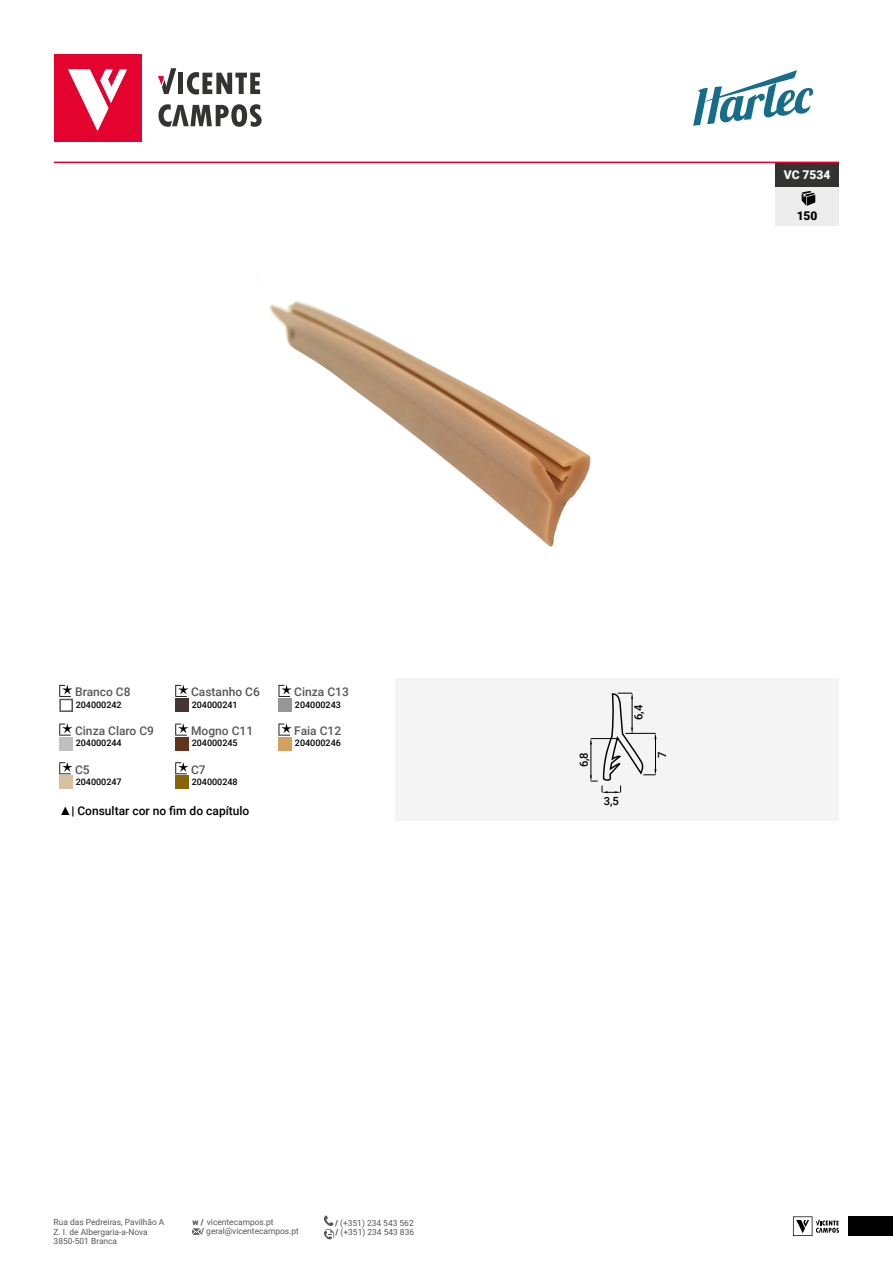
<style>
.page{position:relative;width:893px;height:1263px;background:#fff}
.page>*{position:absolute;margin:0;border:0;box-sizing:border-box;transform-origin:0 0}
.t1{font:500 12px "Roboto";color:#575756}
.t2{font:500 12px "Roboto";color:#000}
.t3{font:900 12px "Roboto";color:#fff}
.t4{font:900 12px "Roboto";color:#000}
.t5{font:500 11.25px "Roboto";color:#000}
.t6{font:500 9px "Roboto";color:#000}
.t7{font:8.4px/9.6px "Roboto";color:#575756}
.s1{font-family:"Times New Roman";font-weight:400}
.s2{font-weight:900}
</style>
<div class="page">
<div style="left:54px;top:54px;width:87px;height:87px;background:#e4032e"></div>
<svg style="left:68px;top:70px;width:59px;height:61px"></svg>
<div style="left:178px;top:73px;width:5px;height:21px;background:#333332"></div>
<svg style="left:187px;top:72px;width:73px;height:23px"></svg>
<svg style="left:158px;top:104px;width:104px;height:23px"></svg>
<svg style="left:158px;top:68px;width:18px;height:26px"></svg>
<svg style="left:693px;top:70px;width:120px;height:56px"></svg>
<svg style="left:793px;top:1216px;width:46px;height:20px"></svg>
<div style="left:849px;top:1216px;width:44px;height:20px;background:#000"></div>
<svg style="left:192px;top:1228px;width:9px;height:7px"></svg>
<svg style="left:324px;top:1215px;width:10px;height:24px"></svg>
<img style="left:269px;top:300px;width:322px;height:247px">
<hr style="left:54px;top:162px;width:785px;height:1px;background:#e4032e">
<div style="left:775px;top:187px;width:64px;height:38px;background:#ededed"></div>
<svg style="left:802px;top:191px;width:13px;height:15px"></svg>
<div style="left:395px;top:679px;width:444px;height:142px;background:#f4f4f4"></div>
<svg style="left:590px;top:693px;width:66px;height:100px"></svg>
<div style="left:775px;top:163px;width:64px;height:24px;background:#333332"></div>
<svg style="left:59px;top:685px;width:13px;height:12px"></svg>
<div style="left:59px;top:699px;width:14px;height:13px;background:#fff;border:2px solid #575756"></div>
<svg style="left:59px;top:723px;width:13px;height:12px"></svg>
<div style="left:59px;top:737px;width:14px;height:13px;background:#c0c0c0"></div>
<svg style="left:175px;top:762px;width:13px;height:12px"></svg>
<div style="left:175px;top:776px;width:14px;height:13px;background:#886308"></div>
<svg style="left:175px;top:685px;width:13px;height:12px"></svg>
<div style="left:175px;top:698px;width:14px;height:14px;background:#443434"></div>
<svg style="left:279px;top:685px;width:13px;height:12px"></svg>
<div style="left:279px;top:698px;width:13px;height:14px;background:#969696"></div>
<svg style="left:175px;top:723px;width:13px;height:12px"></svg>
<div style="left:175px;top:737px;width:14px;height:13px;background:#63331c"></div>
<svg style="left:279px;top:723px;width:13px;height:12px"></svg>
<div style="left:279px;top:737px;width:13px;height:13px;background:#d3a05f"></div>
<svg style="left:59px;top:762px;width:13px;height:12px"></svg>
<div style="left:59px;top:776px;width:14px;height:13px;background:#d8c09e"></div>
<h1 class="t3" style="left:784px;top:167px;width:48px">VC 7534</h1>
<h1 class="t4" style="left:797px;top:207px;width:22px">150</h1>
<h1 class="t1" style="left:75px;top:683px;width:57px">Branco C8</h1>
<p class="t6" style="left:76px;top:698px;width:48px">204000242</p>
<h1 class="t1" style="left:75px;top:722px;width:80px">Cinza Claro C9</h1>
<p class="t6" style="left:76px;top:737px;width:48px">204000244</p>
<h1 class="t1" style="left:191px;top:683px;width:70px">Castanho C6</h1>
<p class="t6" style="left:192px;top:698px;width:48px">204000241</p>
<h1 class="t1" style="left:191px;top:722px;width:64px">Mogno C11</h1>
<p class="t6" style="left:192px;top:737px;width:48px">204000245</p>
<h1 class="t1" style="left:191px;top:761px;width:16px">C7</h1>
<p class="t6" style="left:192px;top:776px;width:48px">204000248</p>
<h1 class="t2" style="left:60px;top:802px;width:191px"><span class="s1">▲</span><span class="s2">|</span> Consultar cor no fim do capítulo</h1>
<h1 class="t1" style="left:75px;top:761px;width:16px">C5</h1>
<p class="t6" style="left:76px;top:776px;width:48px">204000247</p>
<h1 class="t1" style="left:294px;top:683px;width:56px">Cinza C13</h1>
<p class="t6" style="left:295px;top:698px;width:48px">204000243</p>
<h1 class="t1" style="left:294px;top:722px;width:48px">Faia C12</h1>
<p class="t6" style="left:295px;top:737px;width:48px">204000246</p>
<p class="t7" style="left:54px;top:1217px;width:112px">Rua das Pedreiras, Pavilhão A</p>
<p class="t7" style="left:335px;top:1217px;width:80px"><span class="s2">/</span> (+351) 234 543 562</p>
<p class="t7" style="left:54px;top:1226px;width:96px">Z. I. de Albergaria-a-Nova<br>3850-501 Branca</p>
<p class="t7" style="left:201px;top:1217px;width:99px;line-height:9.1px;text-indent:-9px"><span class="s2">w /</span> vicentecampos.pt<br><span class="s2">/</span> geral@vicentecampos.pt</p>
<p class="t7" style="left:336px;top:1227px;width:80px"><span class="s2">/</span> (+351) 234 543 836</p>
<h2 class="t5" style="left:576px;top:767px;width:17px;rotate:-90deg">6,8</h2>
<h2 class="t5" style="left:604px;top:793px;width:17px">3,5</h2>
<h2 class="t5" style="left:630px;top:720px;width:17px;rotate:-90deg">6,4</h2>
<h2 class="t5" style="left:654px;top:758px;width:8px;rotate:-90deg">7</h2>
</div>
